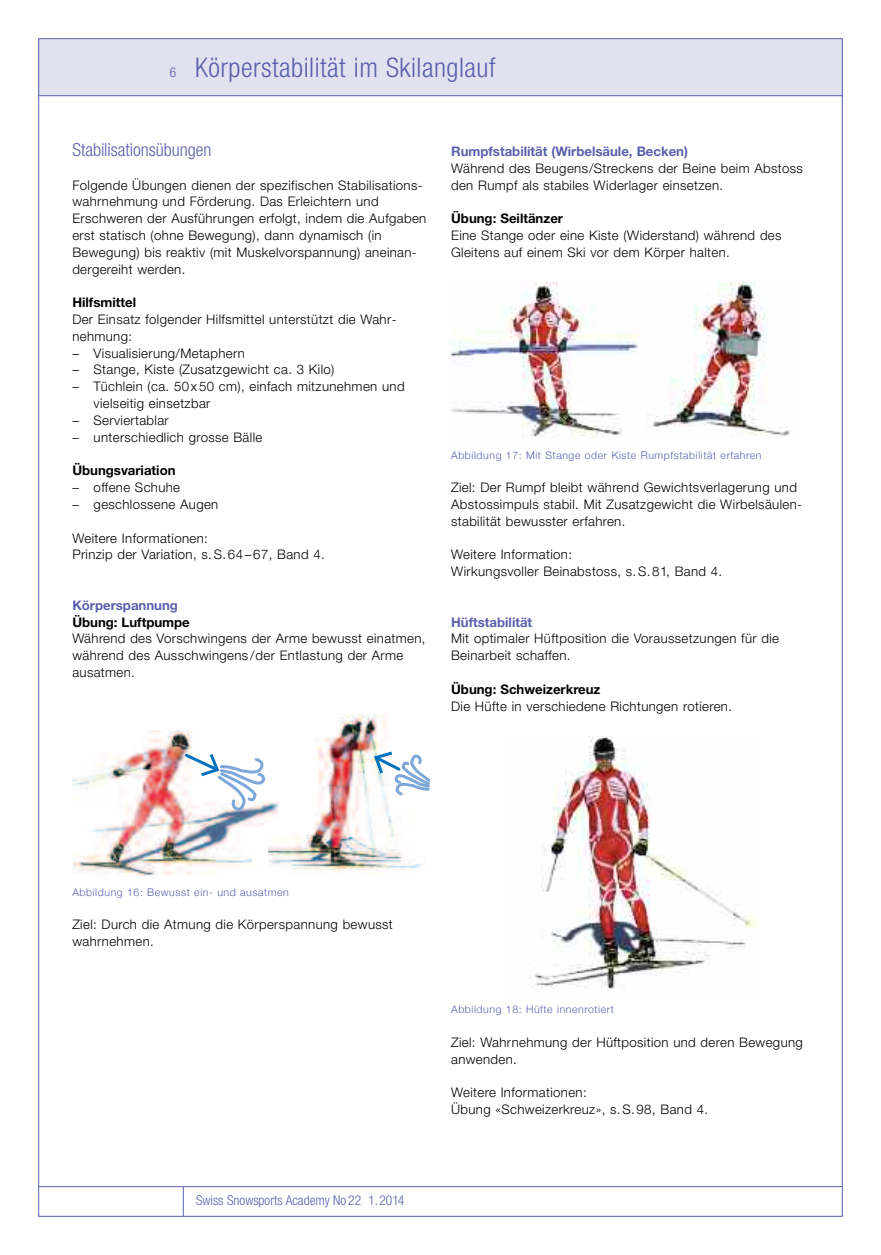
<style>
.page{position:relative;width:881px;height:1255px;background:#fff}
.page>*{position:absolute;margin:0;border:0;box-sizing:border-box;transform-origin:0 0}
.t1{font:300 condensed 27px "Helvetica Neue LT Std";letter-spacing:.02em;color:#5a60ad}
.t2{font:300 condensed 18px "Helvetica Neue LT Std";color:#5a60ad}
.t3{font:300 condensed 13.5px "Helvetica Neue LT Std";color:#5a60ad}
.t4{font:300 13.2px/16.8px "Helvetica Neue LT Std";letter-spacing:.03em;color:#000}
.t5{font:700 13.2px "Helvetica Neue LT Std";color:#000}
.t6{font:700 13.2px "Helvetica Neue LT Std";color:#5a60ad}
.t7{font:300 10.5px "Helvetica Neue";letter-spacing:.055em;color:#5a60ad}
.s1{font-size:13.5px}
</style>
<div class="page">
<div style="left:38px;top:39px;width:804px;height:56px;background:#e1e2f0"></div>
<hr style="left:39px;top:1186px;width:803px;height:1px;background:#5a60ad">
<hr style="left:183px;top:1186px;width:1px;height:30px;background:#5a60ad">
<hr style="left:39px;top:95px;width:803px;height:1px;background:#5a60ad">
<img style="left:281px;top:714px;width:144px;height:158px">
<svg style="left:373px;top:714px;width:56px;height:83px"></svg>
<img style="left:451px;top:282px;width:186px;height:155px">
<img style="left:648px;top:282px;width:142px;height:154px">
<img style="left:529px;top:736px;width:229px;height:253px">
<img style="left:72px;top:730px;width:209px;height:146px">
<svg style="left:182px;top:751px;width:84px;height:76px"></svg>
<h1 class="t1" style="left:170px;top:58px;width:327px"><span class="s1">6</span> Körperstabilität im Skilanglauf</h1>
<h2 class="t2" style="left:72px;top:143px;width:141px">Stabilisationsübungen</h2>
<p class="t4" style="left:72px;top:178px;width:355px">Folgende Übungen dienen der spezifischen Stabilisations&shy;wahrnehmung und Förderung. Das Erleichtern und Erschweren der Ausführungen erfolgt, indem die Aufgaben erst statisch (ohne Bewegung), dann dynamisch (in Bewegung) bis reaktiv (mit Muskelvorspannung) aneinan&shy;dergereiht werden.</p>
<p class="t5" style="left:72px;top:298px;width:65px">Hilfsmittel</p>
<p class="t4" style="left:72px;top:312px;width:326px">Der Einsatz folgender Hilfsmittel unterstützt die Wahr&shy;nehmung:</p>
<p class="t4" style="left:72px;top:346px;width:174px">– Visualisierung/Metaphern</p>
<p class="t4" style="left:72px;top:362px;width:263px">– Stange, Kiste (Zusatzgewicht ca. 3 Kilo)</p>
<p class="t4" style="left:94px;top:379px;width:312px;text-indent:-21px">– Tüchlein (ca. 50x50 cm), einfach mitzunehmen und vielseitig einsetzbar</p>
<p class="t4" style="left:72px;top:413px;width:98px">– Serviertablar</p>
<p class="t4" style="left:72px;top:430px;width:191px">– unterschiedlich grosse Bälle</p>
<p class="t5" style="left:72px;top:466px;width:105px">Übungsvariation</p>
<p class="t4" style="left:72px;top:480px;width:109px">– offene Schuhe</p>
<p class="t4" style="left:72px;top:497px;width:147px">– geschlossene Augen</p>
<p class="t4" style="left:72px;top:530px;width:254px">Weitere Informationen:<br>Prinzip der Variation, s.S.64–67, Band 4.</p>
<p class="t6" style="left:72px;top:600px;width:107px">Körperspannung</p>
<p class="t5" style="left:72px;top:617px;width:119px">Übung: Luftpumpe</p>
<p class="t4" style="left:72px;top:631px;width:354px">Während des Vorschwingens der Arme bewusst einatmen, während des Ausschwingens/der Entlastung der Arme ausatmen.</p>
<p class="t6" style="left:451px;top:146px;width:238px">Rumpfstabilität (Wirbelsäule, Becken)</p>
<p class="t4" style="left:451px;top:161px;width:353px">Während des Beugens/Streckens der Beine beim Abstoss den Rumpf als stabiles Widerlager einsetzen.</p>
<p class="t5" style="left:451px;top:214px;width:113px">Übung: Seiltänzer</p>
<p class="t4" style="left:451px;top:228px;width:332px">Eine Stange oder eine Kiste (Widerstand) während des<br>Gleitens auf einem Ski vor dem Körper halten.</p>
<p class="t7" style="left:451px;top:448px;width:312px">Abbildung 17: Mit Stange oder Kiste Rumpfstabilität erfahren</p>
<p class="t4" style="left:451px;top:480px;width:352px">Ziel: Der Rumpf bleibt während Gewichtsverlagerung und<br>Abstossimpuls stabil. Mit Zusatzgewicht die Wirbelsäulen&shy;stabilität bewusster erfahren.</p>
<p class="t4" style="left:451px;top:547px;width:272px">Weitere Information:<br>Wirkungsvoller Beinabstoss, s.S.81, Band 4.</p>
<p class="t6" style="left:451px;top:617px;width:83px">Hüftstabilität</p>
<p class="t4" style="left:451px;top:631px;width:329px">Mit optimaler Hüftposition die Voraussetzungen für die<br>Beinarbeit schaffen.</p>
<p class="t5" style="left:451px;top:684px;width:151px">Übung: Schweizerkreuz</p>
<p class="t4" style="left:451px;top:698px;width:282px">Die Hüfte in verschiedene Richtungen rotieren.</p>
<p class="t7" style="left:72px;top:885px;width:218px">Abbildung 16: Bewusst ein- und ausatmen</p>
<p class="t4" style="left:72px;top:917px;width:322px">Ziel: Durch die Atmung die Körperspannung bewusst wahrnehmen.</p>
<p class="t3" style="left:196px;top:1195px;width:210px">Swiss Snowsports Academy No 22 1.2014</p>
<p class="t7" style="left:451px;top:1003px;width:164px">Abbildung 18: Hüfte innenrotiert</p>
<p class="t4" style="left:451px;top:1034px;width:353px">Ziel: Wahrnehmung der Hüftposition und deren Bewegung anwenden.</p>
<p class="t4" style="left:451px;top:1085px;width:258px">Weitere Informationen:<br>Übung «Schweizerkreuz», s.S. 98, Band 4.</p>
</div>
